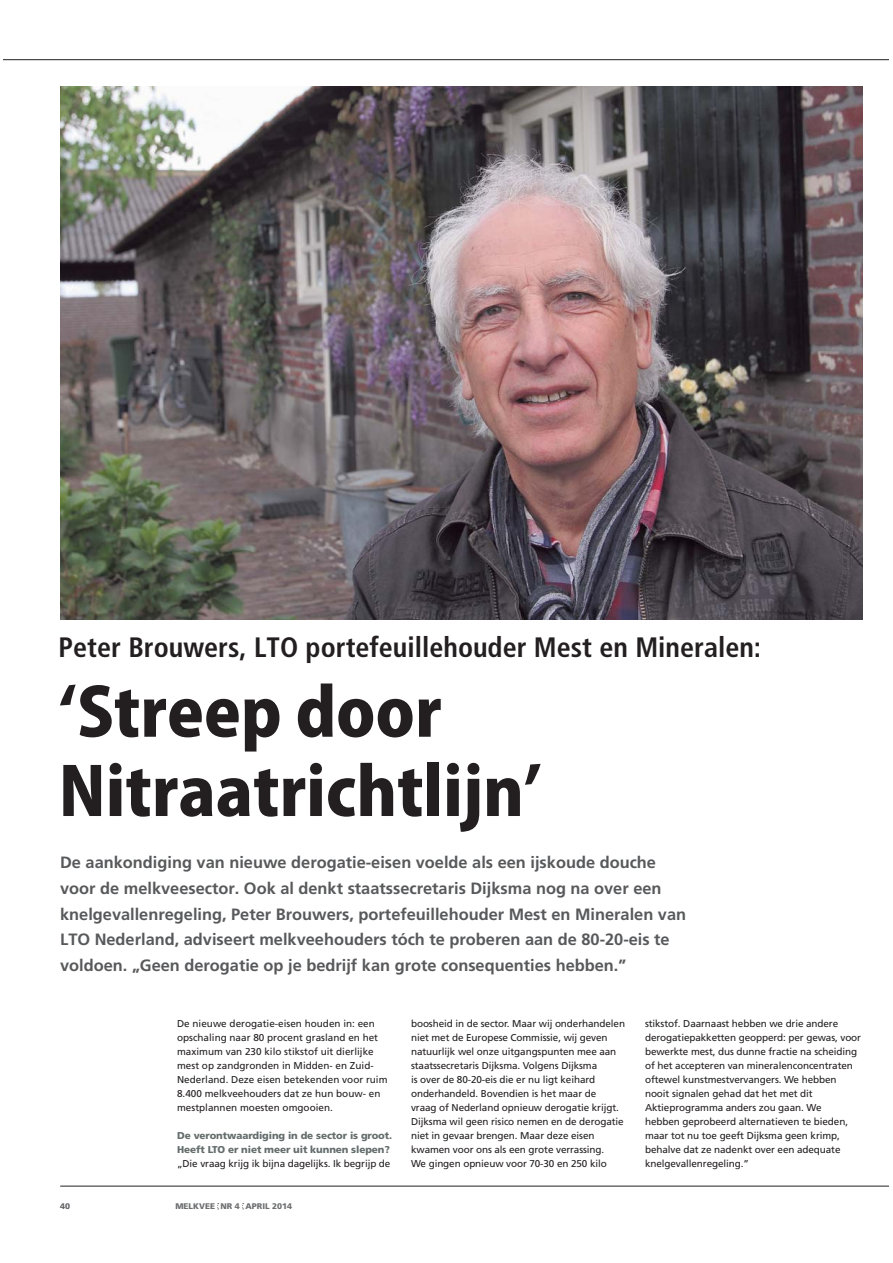
<style>
.page{position:relative;width:893px;height:1263px;background:#fff}
.page>*{position:absolute;margin:0;border:0;box-sizing:border-box;transform-origin:0 0}
.t1{font:66px/79.3px "Koz Go Pro Heavy 90 msp RKSJ H";color:#231f20}
.t2{font:700 condensed 28.05px "Frutiger LT Std";color:#231f20}
.t3{font:700 16.35px/25.7px "Frutiger LT Std";color:#58595b}
.t4{font:9.9px/14.1px "Frutiger LT Std";letter-spacing:-.01em;color:#231f20}
.t5{font:900 9.9px/14.1px "Frutiger LT Std";letter-spacing:-.01em;color:#646d6c}
.t6{font:900 8.25px "Frutiger LT Std";color:#6d6e70}
.t7{font:900 8.25px "Frutiger LT Std";color:#636466}
</style>
<div class="page">
<hr style="left:4px;top:59px;width:885px;height:1px;background:#231f20">
<hr style="left:60px;top:1186px;width:829px;height:1px;background:#231f20">
<img style="left:60px;top:87px;width:802px;height:533px">
<h2 class="t2" style="left:59px;top:636px;width:704px">Peter Brouwers, LTO portefeuillehouder Mest en Mineralen:</h2>
<h1 class="t1" style="left:59px;top:681px;width:484px">ʻStreep door<br>Nitraatrichtlijnʼ</h1>
<p class="t3" style="left:60px;top:850px;width:627px">De aankondiging van nieuwe derogatie-eisen voelde als een ijskoude douche voor de melkveesector. Ook al denkt staatssecretaris Dijksma nog na over een knelgevallenregeling, Peter Brouwers, portefeuillehouder Mest en Mineralen van LTO Nederland, adviseert melkveehouders tóch te proberen aan de 80-20-eis te voldoen. „Geen derogatie op je bedrijf kan grote consequenties hebben.”</p>
<p class="t4" style="left:177px;top:1017px;width:212px">De nieuwe derogatie-eisen houden in: een opschaling naar 80 procent grasland en het maximum van 230 kilo stikstof uit dierlijke mest op zandgronden in Midden- en Zuid-Nederland. Deze eisen betekenden voor ruim 8.400 melkveehouders dat ze hun bouw- en mestplannen moesten omgooien.</p>
<p class="t5" style="left:177px;top:1129px;width:217px">De verontwaardiging in de sector is groot.<br>Heeft LTO er niet meer uit kunnen slepen?</p>
<p class="t4" style="left:177px;top:1157px;width:215px">„Die vraag krijg ik bijna dagelijks. Ik begrijp de</p>
<p class="t7" style="left:60px;top:1203px;width:12px">40</p>
<p class="t6" style="left:175px;top:1203px;width:118px">MELKVEE NR 4 APRIL 2014</p>
<p class="t4" style="left:411px;top:1017px;width:215px">boosheid in de sector. Maar wij onderhandelen niet met de Europese Commissie, wij geven natuurlijk wel onze uitgangspunten mee aan staatssecretaris Dijksma. Volgens Dijksma<br>is over de 80-20-eis die er nu ligt keihard onderhandeld. Bovendien is het maar de<br>vraag of Nederland opnieuw derogatie krijgt.<br>Dijksma wil geen risico nemen en de derogatie niet in gevaar brengen. Maar deze eisen kwamen voor ons als een grote verrassing.<br>We gingen opnieuw voor 70-30 en 250 kilo</p>
<p class="t4" style="left:645px;top:1017px;width:218px">stikstof. Daarnaast hebben we drie andere derogatiepakketten geopperd: per gewas, voor bewerkte mest, dus dunne fractie na scheiding of het accepteren van mineralenconcentraten oftewel kunstmestvervangers. We hebben nooit signalen gehad dat het met dit Aktieprogramma anders zou gaan. We<br>hebben geprobeerd alternatieven te bieden, maar tot nu toe geeft Dijksma geen krimp, behalve dat ze nadenkt over een adequate knelgevallenregeling.”</p>
</div>
